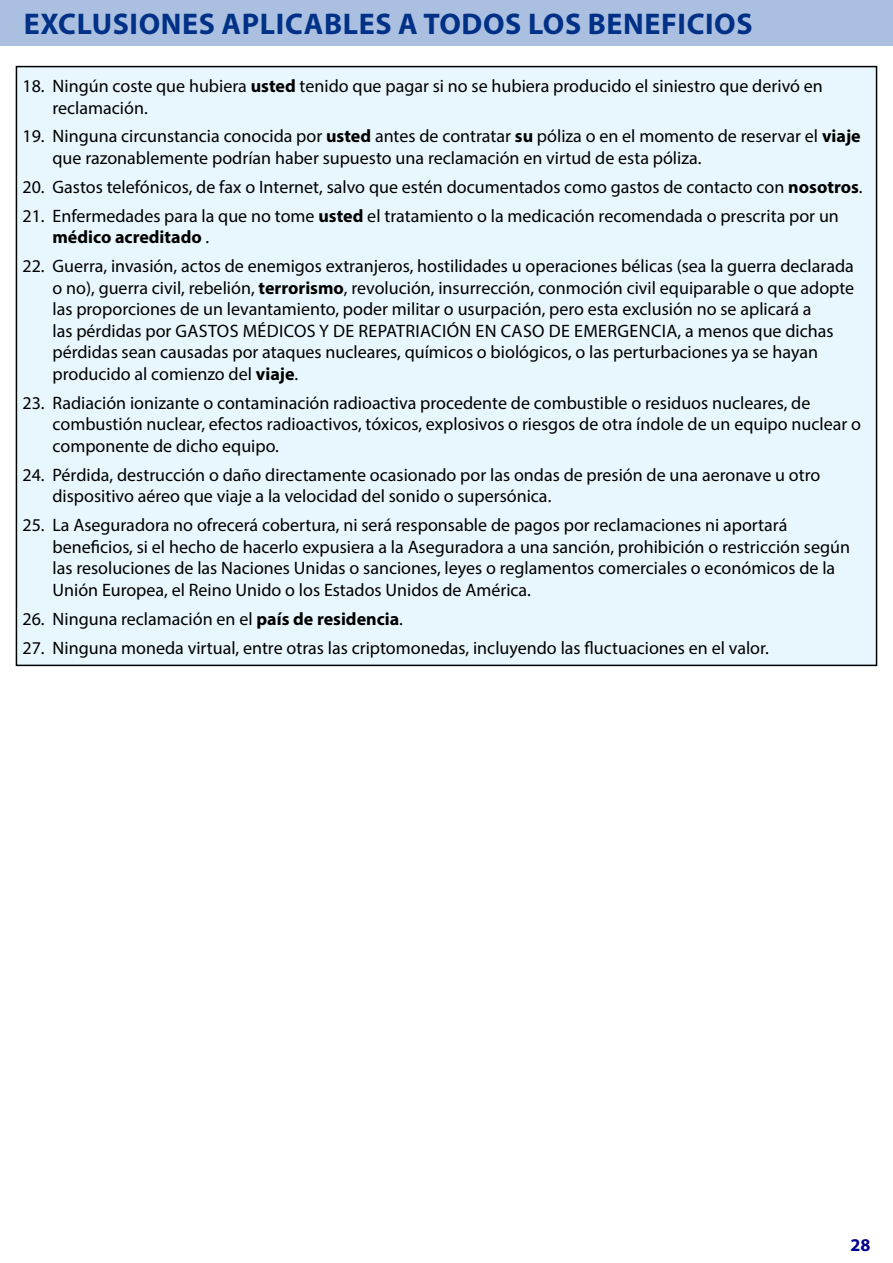
<style>
.page{position:relative;width:893px;height:1263px;background:#fff}
.page>*{position:absolute;margin:0;border:0;box-sizing:border-box;transform-origin:0 0}
.t1{font:700 30px "Myriad Pro";letter-spacing:.02em;color:#003186}
.t2{font:18px/21.6px "Myriad Pro";color:#000}
.t3{font:700 18px "Myriad Pro";color:#00008f}
.s1{font-weight:700}
</style>
<div class="page">
<div style="left:0;top:0;width:893px;height:45px;background:#abc0e1"></div>
<div style="left:16px;top:67px;width:860px;height:598px;background:#e8f6fd"></div>
<h1 class="t1" style="left:24px;top:4px;width:730px">EXCLUSIONES APLICABLES A TODOS LOS BENEFICIOS</h1>
<p class="t2" style="left:52px;top:75px;width:772px;text-indent:-30px">18. Ningún coste que hubiera <span class="s1">usted</span> tenido que pagar si no se hubiera producido el siniestro que derivó en reclamación.</p>
<p class="t2" style="left:52px;top:125px;width:810px;text-indent:-30px">19. Ninguna circunstancia conocida por <span class="s1">usted</span> antes de contratar <span class="s1">su</span> póliza o en el momento de reservar el <span class="s1">viaje </span>que razonablemente podrían haber supuesto una reclamación en virtud de esta póliza.</p>
<p class="t2" style="left:22px;top:176px;width:842px">20. Gastos telefónicos, de fax o Internet, salvo que estén documentados como gastos de contacto con <span class="s1">nosotros</span>.</p>
<p class="t2" style="left:52px;top:204px;width:788px;text-indent:-30px">21. Enfermedades para la que no tome <span class="s1">usted</span> el tratamiento o la medicación recomendada o prescrita por un <span class="s1">médico acreditado</span> .</p>
<p class="t2" style="left:52px;top:255px;width:803px;text-indent:-30px">22. Guerra, invasión, actos de enemigos extranjeros, hostilidades u operaciones bélicas (sea la guerra declarada o no), guerra civil, rebelión, <span class="s1">terrorismo</span>, revolución, insurrección, conmoción civil equiparable o que adopte las proporciones de un levantamiento, poder militar o usurpación, pero esta exclusión no se aplicará a<br>las pérdidas por GASTOS MÉDICOS Y DE REPATRIACIÓN EN CASO DE EMERGENCIA, a menos que dichas pérdidas sean causadas por ataques nucleares, químicos o biológicos, o las perturbaciones ya se hayan producido al comienzo del <span class="s1">viaje</span>.</p>
<p class="t2" style="left:52px;top:392px;width:810px;text-indent:-30px">23. Radiación ionizante o contaminación radioactiva procedente de combustible o residuos nucleares, de combustión nuclear, efectos radioactivos, tóxicos, explosivos o riesgos de otra índole de un equipo nuclear o componente de dicho equipo.</p>
<p class="t2" style="left:52px;top:464px;width:769px;text-indent:-30px">24. Pérdida, destrucción o daño directamente ocasionado por las ondas de presión de una aeronave u otro dispositivo aéreo que viaje a la velocidad del sonido o supersónica.</p>
<p class="t2" style="left:52px;top:514px;width:799px;text-indent:-30px">25. La Aseguradora no ofrecerá cobertura, ni será responsable de pagos por reclamaciones ni aportará beneficios, si el hecho de hacerlo expusiera a la Aseguradora a una sanción, prohibición o restricción según las resoluciones de las Naciones Unidas o sanciones, leyes o reglamentos comerciales o económicos de la Unión Europea, el Reino Unido o los Estados Unidos de América.</p>
<p class="t2" style="left:22px;top:608px;width:382px">26. Ninguna reclamación en el <span class="s1">país de residencia</span>.</p>
<p class="t2" style="left:22px;top:636px;width:748px">27. Ninguna moneda virtual, entre otras las criptomonedas, incluyendo las fluctuaciones en el valor.</p>
<p class="t3" style="left:850px;top:1233px;width:21px">28</p>
</div>
